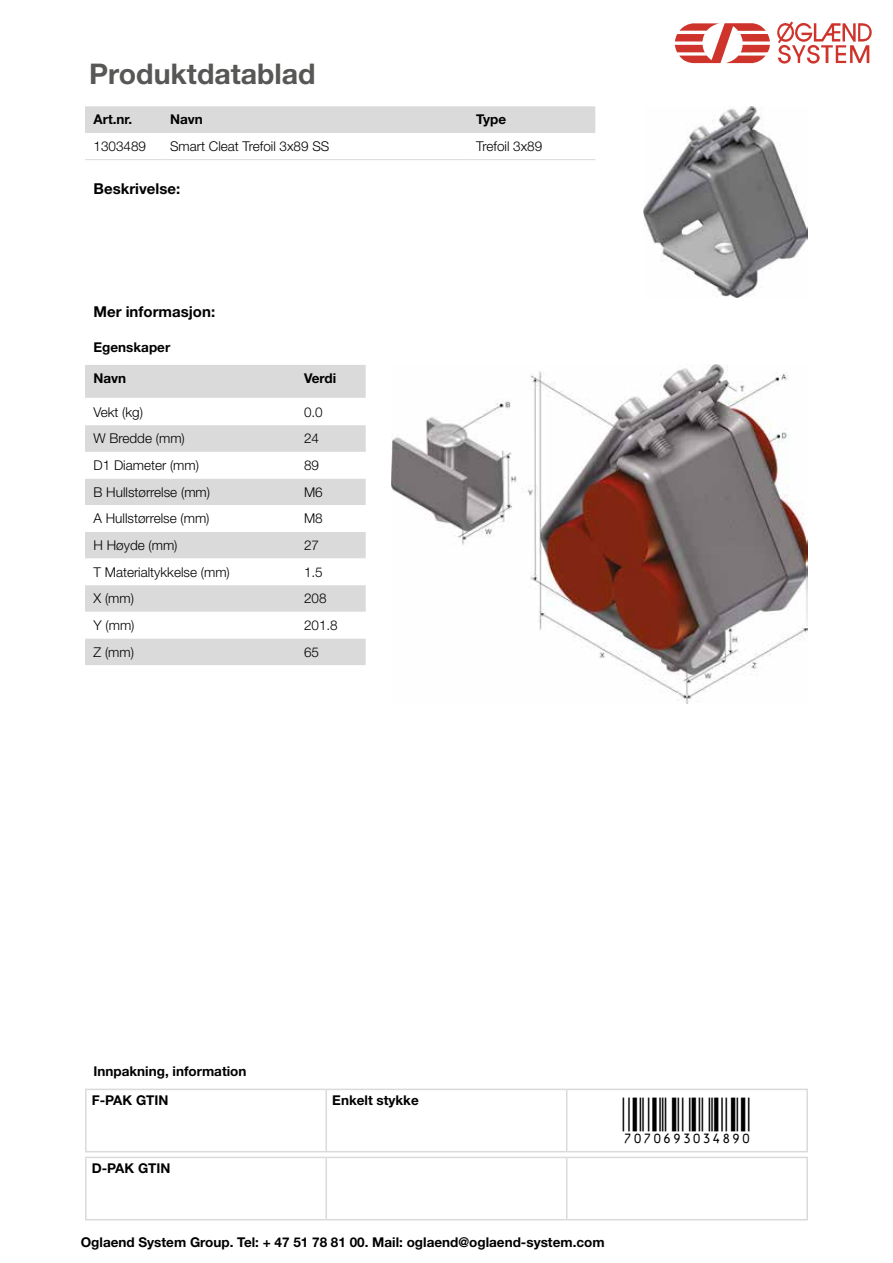
<style>
.page{position:relative;width:893px;height:1263px;background:#fff}
.page>*{position:absolute;margin:0;border:0;box-sizing:border-box;transform-origin:0 0}
.t1{font:45px "Viisas EAN Matala";color:#000}
.t2{font:700 28.5px "Helvetica Neue LT Std";color:#575756}
.t3{font:700 15px "Helvetica Neue LT Std";color:#000}
.t4{font:300 13.5px "Helvetica Neue LT Std";color:#000}
.t5{font:700 13.5px/29.1px "Helvetica Neue LT Std";color:#000}
</style>
<div class="page">
<svg style="left:675px;top:23px;width:95px;height:40px"></svg>
<svg style="left:777px;top:21px;width:95px;height:43px"></svg>
<div style="left:85px;top:106px;width:510px;height:27px;background:#dadada"></div>
<hr style="left:85px;top:159px;width:77px;height:1px;background:#dadada">
<hr style="left:162px;top:159px;width:306px;height:1px;background:#dadada">
<hr style="left:468px;top:159px;width:127px;height:1px;background:#dadada">
<img style="left:644px;top:107px;width:164px;height:190px">
<img style="left:391px;top:365px;width:416px;height:338px">
<div style="left:85px;top:365px;width:281px;height:33px;background:#dadada"></div>
<div style="left:85px;top:425px;width:281px;height:240px;background:#dadada"></div>
<svg style="left:85px;top:452px;width:281px;height:186px"></svg>
<hr style="left:85px;top:1089px;width:241px;height:1px;background:#dadada">
<hr style="left:85px;top:1090px;width:2px;height:61px;background:#dadada">
<hr style="left:326px;top:1089px;width:241px;height:1px;background:#dadada">
<hr style="left:325px;top:1090px;width:2px;height:61px;background:#dadada">
<hr style="left:567px;top:1089px;width:241px;height:1px;background:#dadada">
<hr style="left:566px;top:1090px;width:1px;height:61px;background:#dadada">
<hr style="left:806px;top:1090px;width:2px;height:61px;background:#dadada">
<hr style="left:85px;top:1151px;width:241px;height:1px;background:#dadada">
<hr style="left:326px;top:1151px;width:241px;height:1px;background:#dadada">
<hr style="left:567px;top:1151px;width:241px;height:1px;background:#dadada">
<hr style="left:85px;top:1157px;width:241px;height:1px;background:#dadada">
<hr style="left:85px;top:1158px;width:2px;height:61px;background:#dadada">
<hr style="left:326px;top:1157px;width:241px;height:1px;background:#dadada">
<hr style="left:325px;top:1158px;width:2px;height:61px;background:#dadada">
<hr style="left:567px;top:1157px;width:241px;height:1px;background:#dadada">
<hr style="left:566px;top:1158px;width:1px;height:61px;background:#dadada">
<hr style="left:806px;top:1158px;width:2px;height:61px;background:#dadada">
<hr style="left:85px;top:1219px;width:241px;height:1px;background:#dadada">
<hr style="left:326px;top:1219px;width:241px;height:1px;background:#dadada">
<hr style="left:567px;top:1219px;width:241px;height:1px;background:#dadada">
<h2 class="t2" style="left:89px;top:56px;width:228px">Produktdatablad</h2>
<p class="t5" style="left:94px;top:105px;width:40px">Art.nr.</p>
<p class="t5" style="left:170px;top:105px;width:34px">Navn</p>
<p class="t5" style="left:476px;top:105px;width:32px">Type</p>
<p class="t4" style="left:94px;top:138px;width:54px">1303489</p>
<p class="t4" style="left:170px;top:138px;width:161px">Smart Cleat Trefoil 3x89 SS</p>
<p class="t4" style="left:476px;top:138px;width:68px">Trefoil 3x89</p>
<p class="t3" style="left:94px;top:179px;width:88px">Beskrivelse:</p>
<p class="t3" style="left:94px;top:302px;width:123px">Mer informasjon:</p>
<p class="t5" style="left:94px;top:332px;width:78px">Egenskaper</p>
<p class="t5" style="left:94px;top:363px;width:34px">Navn</p>
<p class="t5" style="left:304px;top:363px;width:34px">Verdi</p>
<p class="t4" style="left:94px;top:404px;width:51px">Vekt (kg)</p>
<p class="t4" style="left:304px;top:404px;width:20px">0.0</p>
<p class="t4" style="left:94px;top:430px;width:93px">W Bredde (mm)</p>
<p class="t4" style="left:304px;top:430px;width:17px">24</p>
<p class="t4" style="left:94px;top:457px;width:107px">D1 Diameter (mm)</p>
<p class="t4" style="left:304px;top:457px;width:17px">89</p>
<p class="t4" style="left:94px;top:484px;width:118px">B Hullstørrelse (mm)</p>
<p class="t4" style="left:304px;top:484px;width:20px">M6</p>
<p class="t4" style="left:94px;top:510px;width:118px">A Hullstørrelse (mm)</p>
<p class="t4" style="left:304px;top:510px;width:20px">M8</p>
<p class="t4" style="left:94px;top:537px;width:86px">H Høyde (mm)</p>
<p class="t4" style="left:304px;top:537px;width:17px">27</p>
<p class="t4" style="left:94px;top:564px;width:138px">T Materialtykkelse (mm)</p>
<p class="t4" style="left:304px;top:564px;width:20px">1.5</p>
<p class="t4" style="left:94px;top:590px;width:42px">X (mm)</p>
<p class="t4" style="left:304px;top:590px;width:24px">208</p>
<p class="t4" style="left:94px;top:617px;width:42px">Y (mm)</p>
<p class="t4" style="left:304px;top:617px;width:35px">201.8</p>
<p class="t4" style="left:94px;top:643px;width:42px">Z (mm)</p>
<p class="t4" style="left:304px;top:643px;width:17px">65</p>
<p class="t5" style="left:92px;top:1056px;width:156px">Innpakning, information<br>F-PAK GTIN</p>
<p class="t5" style="left:92px;top:1153px;width:80px">D-PAK GTIN</p>
<p class="t5" style="left:332px;top:1085px;width:88px">Enkelt stykke</p>
<h1 class="t1" style="left:623px;top:1097px;width:130px">7070693034890</h1>
<p class="t5" style="left:81px;top:1227px;width:525px">Oglaend System Group. Tel: + 47 51 78 81 00. Mail: oglaend@oglaend-system.com</p>
</div>
